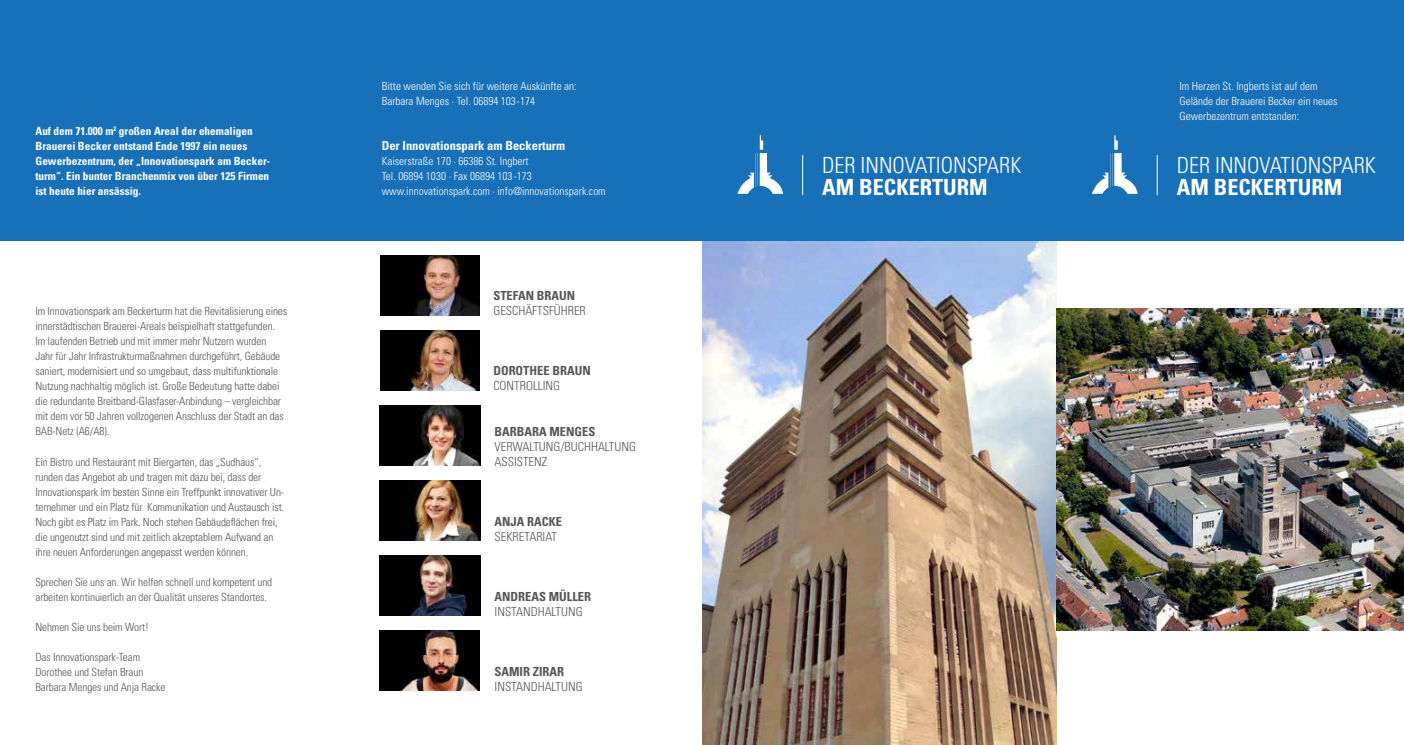
<style>
.page{position:relative;width:1404px;height:745px;background:#fff}
.page>*{position:absolute;margin:0;border:0;box-sizing:border-box;transform-origin:0 0}
.t1{font:300 condensed 22.25px "Univers";color:#fff}
.t2{font:700 condensed 22.25px "Univers";color:#fff}
.t3{font:300 condensed 12.5px/15px "Univers";color:#565655}
.t4{font:700 condensed 12.5px "Univers";color:#565655}
.t5{font:700 condensed 12.5px "Univers";color:#fff}
.t6{font:300 condensed 11.25px/15px "Univers";letter-spacing:-.01em;color:#565655}
.t7{font:300 condensed 11.25px/15px "Univers";color:#fff}
.t8{font:700 condensed 11.25px/15px "Univers";color:#fff}
</style>
<div class="page">
<img style="left:702px;top:240px;width:354px;height:504px">
<div style="left:0;top:0;width:1403px;height:240px;background:#1770b8"></div>
<svg style="left:737px;top:135px;width:46px;height:59px"></svg>
<hr style="left:802px;top:155px;width:1px;height:40px;background:#fff">
<svg style="left:1092px;top:135px;width:45px;height:59px"></svg>
<hr style="left:1156px;top:155px;width:1px;height:40px;background:#fff">
<img style="left:380px;top:330px;width:99px;height:60px">
<img style="left:380px;top:255px;width:99px;height:60px">
<img style="left:379px;top:405px;width:101px;height:60px">
<img style="left:379px;top:480px;width:101px;height:60px">
<img style="left:379px;top:555px;width:101px;height:60px">
<img style="left:379px;top:630px;width:100px;height:60px">
<img style="left:1056px;top:308px;width:347px;height:322px">
<p class="t8" style="left:35px;top:123px;width:236px">Auf dem 71.000 m<sup>2</sup> großen Areal der ehemaligen Brauerei Becker entstand Ende 1997 ein neues Gewerbezentrum, der „Innovationspark am Becker&shy;turm“. Ein bunter Branchenmix von über 125 Firmen ist heute hier ansässig.</p>
<p class="t6" style="left:35px;top:304px;width:253px">Im Innovationspark am Beckerturm hat die Revitalisierung eines innerstädtischen Brauerei-Areals beispielhaft stattgefunden.<br>Im laufenden Betrieb und mit immer mehr Nutzern wurden<br>Jahr für Jahr Infrastrukturmaßnahmen durchgeführt, Gebäude saniert, modernisiert und so umgebaut, dass multifunktionale Nutzung nachhaltig möglich ist. Große Bedeutung hatte dabei die redundante Breitband-Glasfaser-Anbindung – vergleichbar mit dem vor 50 Jahren vollzogenen Anschluss der Stadt an das BAB-Netz (A6/A8).</p>
<p class="t6" style="left:35px;top:454px;width:250px">Ein Bistro und Restaurant mit Biergarten, das „Sudhaus“, runden das Angebot ab und tragen mit dazu bei, dass der Innovationspark im besten Sinne ein Treffpunkt innovativer Un&shy;ternehmer und ein Platz für Kommunikation und Austausch ist.<br>Noch gibt es Platz im Park. Noch stehen Gebäudeflächen frei, die ungenutzt sind und mit zeitlich akzeptablem Aufwand an ihre neuen Anforderungen angepasst werden können.</p>
<p class="t6" style="left:35px;top:573px;width:238px">Sprechen Sie uns an. Wir helfen schnell und kompetent und arbeiten kontinuierlich an der Qualität unseres Standortes.</p>
<p class="t6" style="left:35px;top:618px;width:115px">Nehmen Sie uns beim Wort!</p>
<p class="t6" style="left:35px;top:648px;width:131px">Das Innovationspark-Team<br>Dorothee und Stefan Braun<br>Barbara Menges und Anja Racke</p>
<p class="t7" style="left:381px;top:79px;width:196px">Bitte wenden Sie sich für weitere Auskünfte an:<br>Barbara Menges · Tel. 06894 103-174</p>
<p class="t5" style="left:381px;top:138px;width:185px">Der Innovationspark am Beckerturm</p>
<p class="t7" style="left:381px;top:154px;width:225px">Kaiserstraße 170 · 66386 St. Ingbert<br>Tel. 06894 1030 · Fax 06894 103-173 www.innovationspark.com · info@innovationspark.com</p>
<p class="t4" style="left:493px;top:288px;width:83px">STEFAN BRAUN</p>
<p class="t3" style="left:493px;top:303px;width:94px">GESCHÄFTSFÜHRER</p>
<p class="t4" style="left:493px;top:363px;width:99px">DOROTHEE BRAUN</p>
<p class="t3" style="left:493px;top:378px;width:68px">CONTROLLING</p>
<p class="t4" style="left:494px;top:423px;width:102px">BARBARA MENGES</p>
<p class="t3" style="left:494px;top:438px;width:143px">VERWALTUNG/BUCHHALTUNG<br>ASSISTENZ</p>
<p class="t4" style="left:494px;top:513px;width:69px">ANJA RACKE</p>
<p class="t3" style="left:494px;top:528px;width:64px">SEKRETARIAT</p>
<p class="t4" style="left:494px;top:588px;width:98px">ANDREAS MÜLLER</p>
<p class="t3" style="left:494px;top:603px;width:89px">INSTANDHALTUNG</p>
<p class="t4" style="left:494px;top:663px;width:71px">SAMIR ZIRAR</p>
<p class="t3" style="left:494px;top:678px;width:89px">INSTANDHALTUNG</p>
<h1 class="t1" style="left:822px;top:151px;width:201px">DER INNOVATIONSPARK</h1>
<h1 class="t2" style="left:822px;top:173px;width:167px">AM BECKERTURM</h1>
<p class="t7" style="left:1179px;top:79px;width:160px">Im Herzen St. Ingberts ist auf dem<br>Gelände der Brauerei Becker ein neues<br>Gewerbezentrum entstanden:</p>
<h1 class="t1" style="left:1176px;top:151px;width:201px">DER INNOVATIONSPARK</h1>
<h1 class="t2" style="left:1176px;top:173px;width:167px">AM BECKERTURM</h1>
</div>
